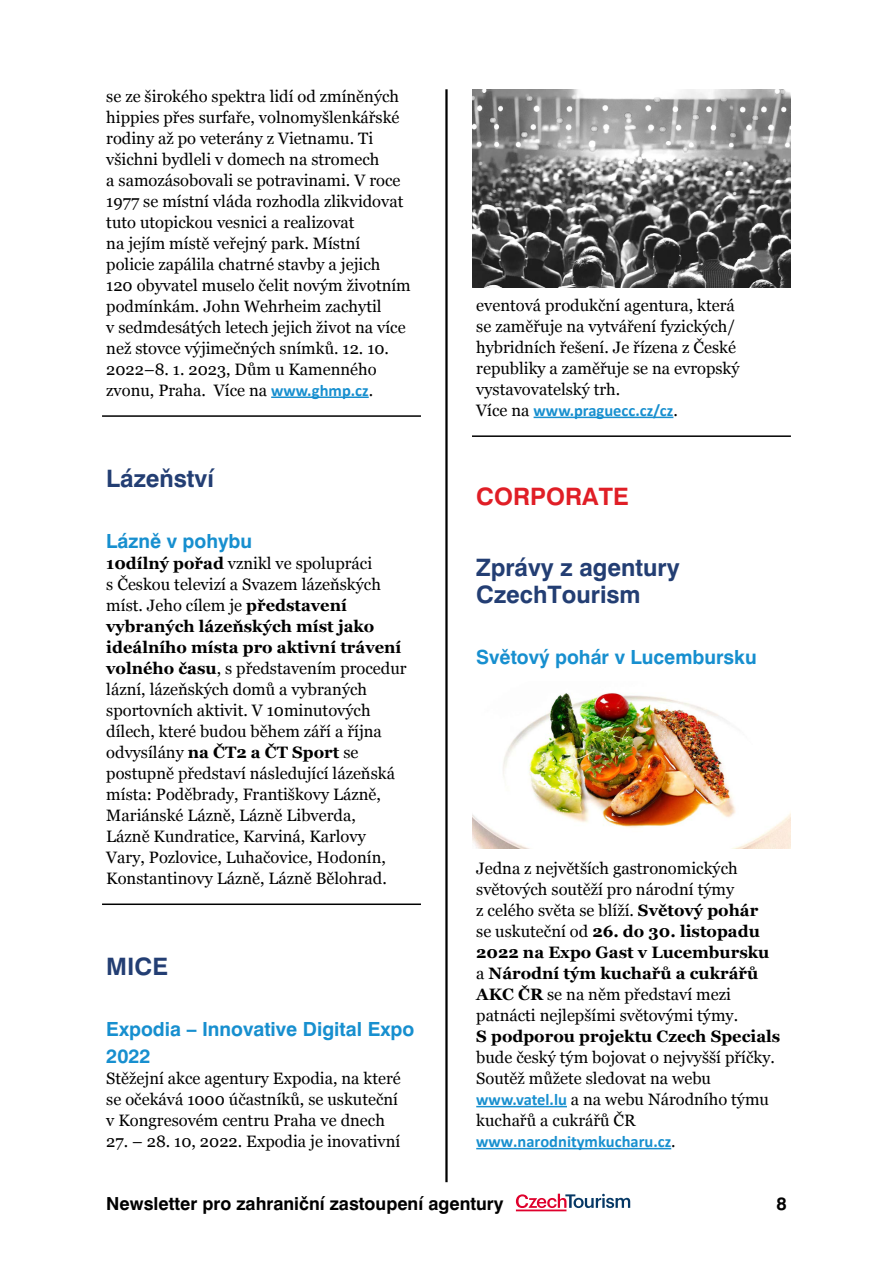
<style>
.page{position:relative;width:893px;height:1263px;background:#fff}
.page>*{position:absolute;margin:0;border:0;box-sizing:border-box;transform-origin:0 0}
.t1{font:700 24px/27.6px "Swiss 721 BTCE";color:#233e73}
.t2{font:700 24px "Swiss 721 BTCE";color:#e01e26}
.t3{font:700 19.5px/27px "Swiss 721 BTCE";color:#178fcf}
.t4{font:700 18px "Swiss 721 BTCE";color:#000}
.t5{font:16.5px/21px "Georgia";color:#000}
.t6{font:700 16.5px "Calibri";color:#178fcf}
.t7{font:700 16.5px "Georgia";color:#000}
.s1{font-family:"Calibri";font-weight:700;color:#178fcf}
.s2{font-weight:700}
.s3{font-family:"Georgia";font-weight:400;color:#000}
</style>
<div class="page">
<hr style="left:445px;top:89px;width:3px;height:1093px;background:#000">
<svg style="left:516px;top:1194px;width:114px;height:17px"></svg>
<hr style="left:271px;top:396px;width:98px;height:2px;background:#178fcf">
<hr style="left:102px;top:415px;width:319px;height:2px;background:#000">
<hr style="left:102px;top:903px;width:319px;height:2px;background:#000">
<hr style="left:534px;top:417px;width:139px;height:1px;background:#178fcf">
<hr style="left:472px;top:435px;width:319px;height:2px;background:#000">
<hr style="left:476px;top:1106px;width:91px;height:1px;background:#178fcf">
<hr style="left:476px;top:1148px;width:195px;height:1px;background:#178fcf">
<img style="left:472px;top:89px;width:319px;height:198px">
<img style="left:472px;top:693px;width:319px;height:155px">
<p class="t5" style="left:106px;top:86px;width:306px">se ze širokého spektra lidí od zmíněných hippies přes surfaře, volnomyšlenkářské rodiny až po veterány z Vietnamu. Ti všichni bydleli v domech na stromech<br>a samozásobovali se potravinami. V roce 1977 se místní vláda rozhodla zlikvidovat tuto utopickou vesnici a realizovat<br>na jejím místě veřejný park. Místní policie zapálila chatrné stavby a jejich 120 obyvatel muselo čelit novým životním podmínkám. John Wehrheim zachytil<br>v sedmdesátých letech jejich život na více než stovce výjimečných snímků. 12. 10.<br>2022–8. 1. 2023, Dům u Kamenného zvonu, Praha. Více na <span class="s1">www.ghmp.cz</span>.</p>
<h1 class="t1" style="left:106px;top:465px;width:109px">Lázeňství</h1>
<p class="t3" style="left:106px;top:528px;width:147px">Lázně v pohybu</p>
<p class="t5" style="left:106px;top:553px;width:302px"><span class="s2">10dílný pořad</span> vznikl ve spolupráci<br>s Českou televizí a Svazem lázeňských míst. Jeho cílem je <span class="s2">představení vybraných lázeňských míst jako ideálního místa pro aktivní trávení volného času</span>, s představením procedur lázní, lázeňských domů a vybraných sportovních aktivit. V 10minutových dílech, které budou během září a října odvysílány <span class="s2">na ČT2 a ČT Sport</span> se postupně představí následující lázeňská místa: Poděbrady, Františkovy Lázně, Mariánské Lázně, Lázně Libverda,<br>Lázně Kundratice, Karviná, Karlovy Vary, Pozlovice, Luhačovice, Hodonín, Konstantinovy Lázně, Lázně Bělohrad.</p>
<h1 class="t1" style="left:106px;top:953px;width:63px">MICE</h1>
<p class="t3" style="left:106px;top:1016px;width:309px">Expodia – Innovative Digital Expo<br>2022</p>
<p class="t5" style="left:106px;top:1068px;width:296px">Stěžejní akce agentury Expodia, na které se očekává 1000 účastníků, se uskuteční v Kongresovém centru Praha ve dnech</p>
<p class="t5" style="left:106px;top:1131px;width:295px">27. – 28. 10, 2022. Expodia je inovativní</p>
<p class="t5" style="left:476px;top:295px;width:265px">eventová produkční agentura, která se zaměřuje na vytváření fyzických/ hybridních řešení. Je řízena z České republiky a zaměřuje se na evropský vystavovatelský trh.</p>
<p class="t6" style="left:476px;top:400px;width:203px"><span class="s3">Více na</span> www.praguecc.cz/cz<span class="s3">.</span></p>
<h1 class="t2" style="left:476px;top:481px;width:154px">CORPORATE</h1>
<h1 class="t1" style="left:476px;top:553px;width:205px">Zprávy z agentury<br>CzechTourism</h1>
<p class="t3" style="left:476px;top:644px;width:282px">Světový pohár v Lucembursku</p>
<p class="t5" style="left:476px;top:858px;width:295px">Jedna z největších gastronomických světových soutěží pro národní týmy<br>z celého světa se blíží. <span class="s2">Světový pohár </span>se uskuteční od <span class="s2">26. do 30. listopadu 2022 na Expo Gast v Lucembursku </span>a <span class="s2">Národní tým kuchařů a cukrářů AKC ČR</span> se na něm představí mezi patnácti nejlepšími světovými týmy.</p>
<p class="t7" style="left:476px;top:1026px;width:306px">S podporou projektu Czech Specials</p>
<p class="t5" style="left:476px;top:1047px;width:300px">bude český tým bojovat o nejvyšší příčky.<br>Soutěž můžete sledovat na webu <span class="s1">www.vatel.lu</span> a na webu Národního týmu kuchařů a cukrářů ČR</p>
<p class="t6" style="left:476px;top:1131px;width:201px">www.narodnitymkucharu.cz<span class="s3">.</span></p>
<p class="t4" style="left:106px;top:1191px;width:399px">Newsletter pro zahraniční zastoupení agentury</p>
<p class="t4" style="left:776px;top:1191px;width:12px">8</p>
</div>
